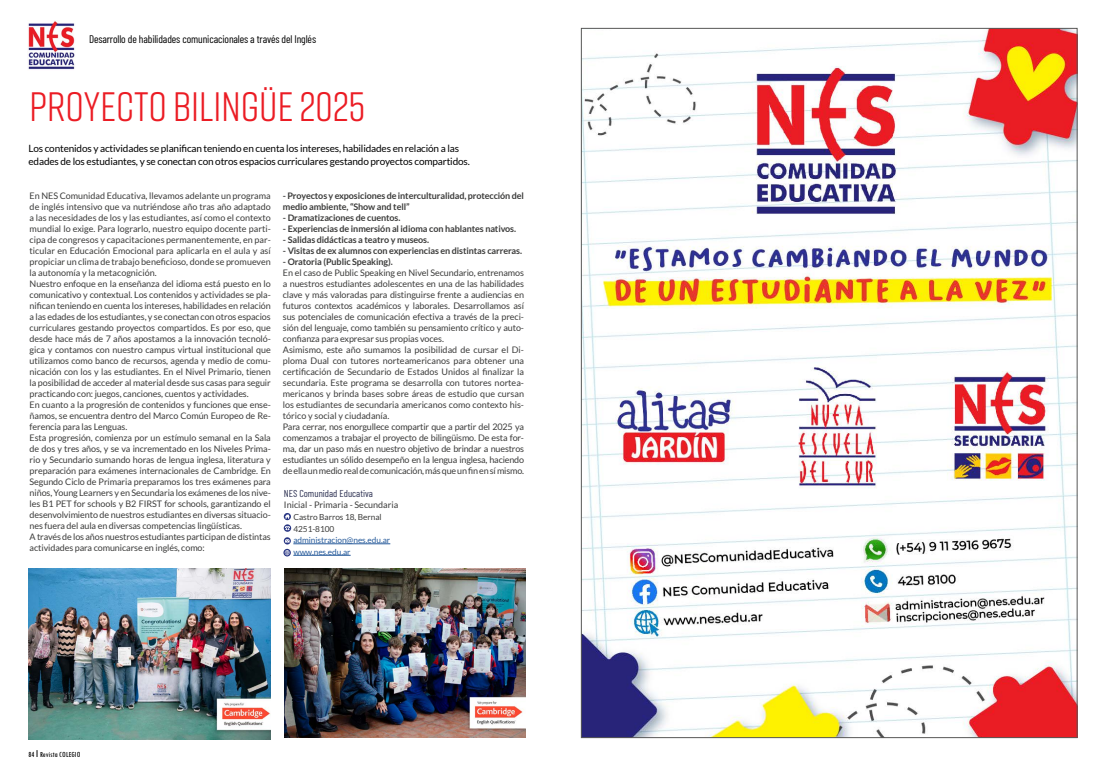
<style>
.page{position:relative;width:1106px;height:766px;background:#fff}
.page>*{position:absolute;margin:0;border:0;box-sizing:border-box;transform-origin:0 0}
.t1{font:41px "Rift";color:#eb1c24}
.t2{font:11px "Barlow Condensed";letter-spacing:-.01em;color:#000}
.t3{font:10px/13px "Lato";letter-spacing:-.015em;color:#000}
.t4{font:10px "Barlow Condensed";color:#2f3354}
.t5{font:9px/11px "Lato";letter-spacing:-.01em;color:#3c3c3b}
.t6{font:700 9px/11px "Lato";letter-spacing:-.01em;color:#3c3c3b}
.t7{font:8.3px/11.5px "Lato";letter-spacing:-.005em;color:#275b9b}
.t8{font:8.3px/11.5px "Lato";letter-spacing:-.005em;color:#3c3c3b}
.t9{font:condensed 8px "Tw Cen";letter-spacing:.01em;color:#000}
.s1{font-size:11px}
</style>
<div class="page">
<img style="left:583px;top:30px;width:492px;height:706px">
<img style="left:27px;top:20px;width:48px;height:50px">
<img style="left:28px;top:568px;width:243px;height:171px">
<img style="left:284px;top:568px;width:241px;height:168px">
<hr style="left:293px;top:543px;width:97px;height:1px;background:#275b9b">
<hr style="left:293px;top:555px;width:58px;height:1px;background:#275b9b">
<svg style="left:284px;top:513px;width:7px;height:7px"></svg>
<svg style="left:284px;top:524px;width:7px;height:7px"></svg>
<svg style="left:285px;top:526px;width:5px;height:4px"></svg>
<svg style="left:283px;top:537px;width:8px;height:19px"></svg>
<p class="t2" style="left:89px;top:32px;width:228px">Desarrollo de habilidades comunicacionales a través del Inglés</p>
<h1 class="t1" style="left:30px;top:78px;width:337px">PROYECTO BILINGÜE 2025</h1>
<p class="t3" style="left:29px;top:142px;width:443px">Los contenidos y actividades se planifican teniendo en cuenta los intereses, habilidades en relación a las edades de los estudiantes, y se conectan con otros espacios curriculares gestando proyectos compartidos.</p>
<p class="t6" style="left:283px;top:190px;width:242px">- Proyectos y exposiciones de interculturalidad, protección del medio ambiente, “Show and tell”</p>
<p class="t6" style="left:283px;top:212px;width:119px">- Dramatizaciones de cuentos.</p>
<p class="t6" style="left:283px;top:223px;width:235px">- Experiencias de inmersión al idioma con hablantes nativos.</p>
<p class="t6" style="left:283px;top:234px;width:148px">- Salidas didácticas a teatro y museos.</p>
<p class="t6" style="left:283px;top:245px;width:241px">- Visitas de ex alumnos con experiencias en distintas carreras.</p>
<p class="t6" style="left:283px;top:256px;width:111px">- Oratoria (Public Speaking).</p>
<p class="t5" style="left:283px;top:267px;width:243px">En el caso de Public Speaking en Nivel Secundario, entrenamos a nuestros estudiantes adolescentes en una de las habilidades clave y más valoradas para distinguirse frente a audiencias en futuros contextos académicos y laborales. Desarrollamos así sus potenciales de comunicación efectiva a través de la preci&shy;sión del lenguaje, como también su pensamiento crítico y auto&shy;confianza para expresar sus propias voces.<br>Asimismo, este año sumamos la posibilidad de cursar el Di&shy;ploma Dual con tutores norteamericanos para obtener una certificación de Secundario de Estados Unidos al finalizar la secundaria. Este programa se desarrolla con tutores nortea&shy;mericanos y brinda bases sobre áreas de estudio que cursan los estudiantes de secundaria americanos como contexto his&shy;tórico y social y ciudadanía.<br>Para cerrar, nos enorgullece compartir que a partir del 2025 ya comenzamos a trabajar el proyecto de bilingüismo. De esta for&shy;ma, dar un paso más en nuestro objetivo de brindar a nuestros estudiantes un sólido desempeño en la lengua inglesa, haciendo de ella un medio real de comunicación, más que un fin en sí mismo.</p>
<p class="t8" style="left:293px;top:511px;width:90px">Castro Barros 18, Bernal<br>4251-8100</p>
<p class="t7" style="left:293px;top:534px;width:98px">administracion@nes.edu.ar www.nes.edu.ar</p>
<p class="t5" style="left:30px;top:190px;width:243px">En NES Comunidad Educativa, llevamos adelante un programa de inglés intensivo que va nutriéndose año tras año adaptado a las necesidades de los y las estudiantes, así como el contexto mundial lo exige. Para lograrlo, nuestro equipo docente parti&shy;cipa de congresos y capacitaciones permanentemente, en par&shy;ticular en Educación Emocional para aplicarla en el aula y así propiciar un clima de trabajo beneficioso, donde se promueven la autonomía y la metacognición.<br>Nuestro enfoque en la enseñanza del idioma está puesto en lo comunicativo y contextual. Los contenidos y actividades se pla&shy;nifican teniendo en cuenta los intereses, habilidades en relación a las edades de los estudiantes, y se conectan con otros espacios curriculares gestando proyectos compartidos. Es por eso, que desde hace más de 7 años apostamos a la innovación tecnoló&shy;gica y contamos con nuestro campus virtual institucional que utilizamos como banco de recursos, agenda y medio de comu&shy;nicación con los y las estudiantes. En el Nivel Primario, tienen la posibilidad de acceder al material desde sus casas para seguir practicando con: juegos, canciones, cuentos y actividades.<br>En cuanto a la progresión de contenidos y funciones que ense&shy;ñamos, se encuentra dentro del Marco Común Europeo de Re&shy;ferencia para las Lenguas.<br>Esta progresión, comienza por un estímulo semanal en la Sala de dos y tres años, y se va incrementado en los Niveles Prima&shy;rio y Secundario sumando horas de lengua inglesa, literatura y preparación para exámenes internacionales de Cambridge. En Segundo Ciclo de Primaria preparamos los tres exámenes para niños, Young Learners y en Secundaria los exámenes de los nive&shy;les B1 PET for schools y B2 FIRST for schools, garantizando el desenvolvimiento de nuestros estudiantes en diversas situacio&shy;nes fuera del aula en diversas competencias lingüísticas.<br>A través de los años nuestros estudiantes participan de distintas actividades para comunicarse en inglés, como:</p>
<p class="t4" style="left:284px;top:487px;width:90px">NES Comunidad Educativa</p>
<p class="t5" style="left:284px;top:499px;width:116px">Inicial - Primaria - Secundaria</p>
<p class="t9" style="left:28px;top:749px;width:54px">84 <span class="s1">I</span> Revista COLEGIO</p>
</div>
